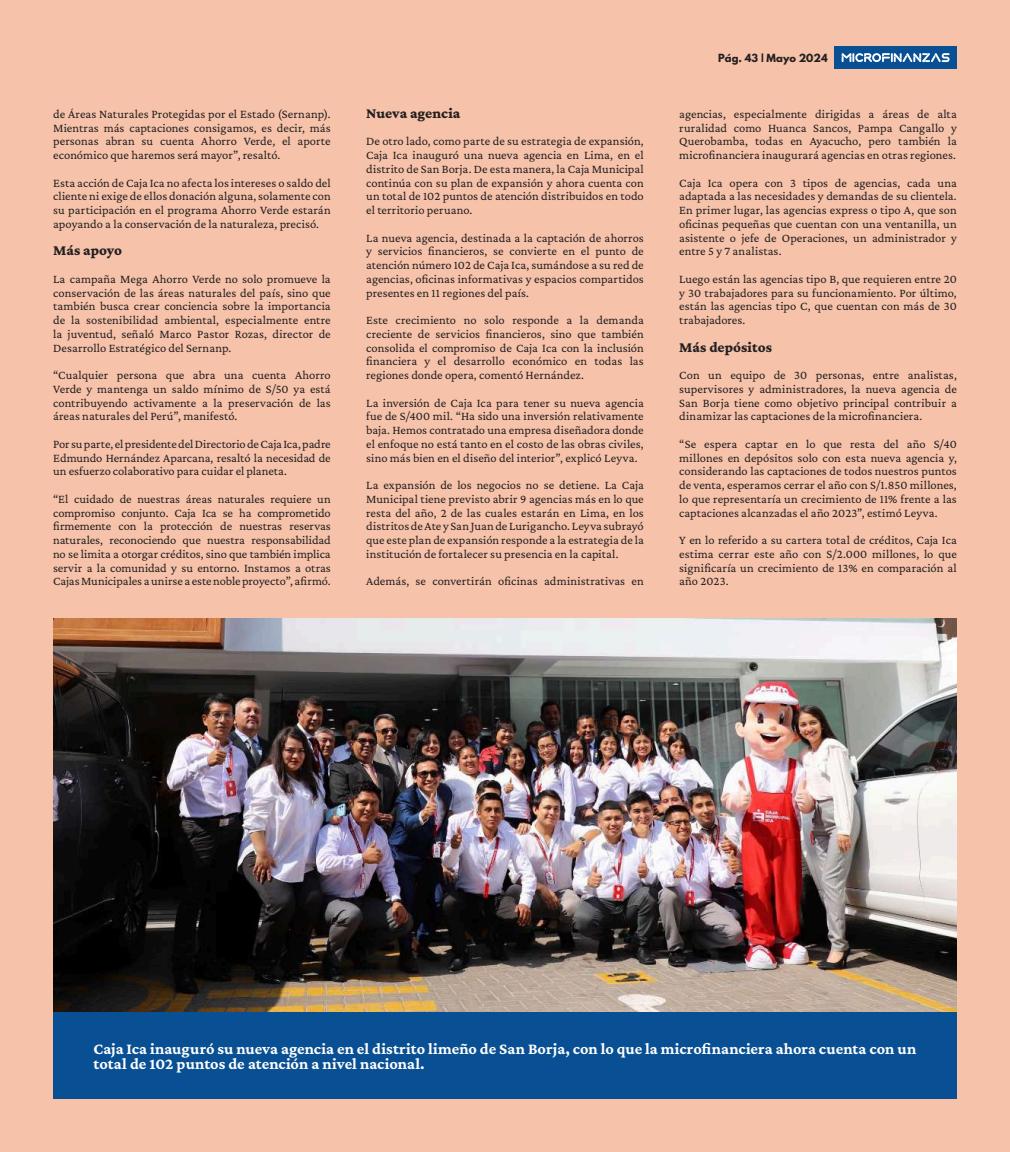
<style>
.page{position:relative;width:1010px;height:1152px;background:#f6c2a9}
.page>*{position:absolute;margin:0;border:0;box-sizing:border-box;transform-origin:0 0}
.t1{font:700 16.25px/15px "Crimson Pro";color:#fff}
.t2{font:800 15px "Crimson Pro";color:#231f20}
.t3{font:12.5px/13.8px "Crimson Pro";letter-spacing:.005em;color:#231f20;text-align:justify}
.t4{font:700 10px "League Spartan";letter-spacing:.015em;color:#231f20}
</style>
<div class="page">
<div style="left:834px;top:46px;width:123px;height:23px;background:#084f93"></div>
<svg style="left:842px;top:53px;width:107px;height:9px"></svg>
<img style="left:53px;top:618px;width:904px;height:394px">
<div style="left:53px;top:1012px;width:904px;height:86px;background:#084f93"></div>
<p class="t3" style="left:53px;top:107px;width:279px">de Áreas Naturales Protegidas por el Estado (Sernanp).<br>Mientras más captaciones consigamos, es decir, más personas abran su cuenta Ahorro Verde, el aporte económico que haremos será mayor”, resaltó.</p>
<p class="t3" style="left:53px;top:175px;width:279px">Esta acción de Caja Ica no afecta los intereses o saldo del cliente ni exige de ellos donación alguna, solamente con su participación en el programa Ahorro Verde estarán apoyando a la conservación de la naturaleza, precisó.</p>
<p class="t2" style="left:53px;top:241px;width:71px">Más apoyo</p>
<p class="t3" style="left:53px;top:272px;width:279px">La campaña Mega Ahorro Verde no solo promueve la conservación de las áreas naturales del país, sino que también busca crear conciencia sobre la importancia de la sostenibilidad ambiental, especialmente entre la juventud, señaló Marco Pastor Rozas, director de Desarrollo Estratégico del Sernanp.</p>
<p class="t3" style="left:53px;top:368px;width:279px">“Cualquier persona que abra una cuenta Ahorro Verde y mantenga un saldo mínimo de S/50 ya está contribuyendo activamente a la preservación de las áreas naturales del Perú”, manifestó.</p>
<p class="t3" style="left:53px;top:437px;width:279px">Por su parte, el presidente del Directorio de Caja Ica, padre Edmundo Hernández Aparcana, resaltó la necesidad de un esfuerzo colaborativo para cuidar el planeta.</p>
<p class="t3" style="left:53px;top:492px;width:279px">“El cuidado de nuestras áreas naturales requiere un compromiso conjunto. Caja Ica se ha comprometido firmemente con la protección de nuestras reservas naturales, reconociendo que nuestra responsabilidad no se limita a otorgar créditos, sino que también implica servir a la comunidad y su entorno. Instamos a otras Cajas Municipales a unirse a este noble proyecto”, afirmó.</p>
<p class="t2" style="left:366px;top:103px;width:96px">Nueva agencia</p>
<p class="t3" style="left:366px;top:134px;width:279px">De otro lado, como parte de su estrategia de expansión, Caja Ica inauguró una nueva agencia en Lima, en el distrito de San Borja. De esta manera, la Caja Municipal continúa con su plan de expansión y ahora cuenta con un total de 102 puntos de atención distribuidos en todo el territorio peruano.</p>
<p class="t3" style="left:366px;top:230px;width:279px">La nueva agencia, destinada a la captación de ahorros y servicios financieros, se convierte en el punto de atención número 102 de Caja Ica, sumándose a su red de agencias, oficinas informativas y espacios compartidos presentes en 11 regiones del país.</p>
<p class="t3" style="left:366px;top:313px;width:279px">Este crecimiento no solo responde a la demanda creciente de servicios financieros, sino que también consolida el compromiso de Caja Ica con la inclusión financiera y el desarrollo económico en todas las regiones donde opera, comentó Hernández.</p>
<p class="t3" style="left:366px;top:395px;width:279px">La inversión de Caja Ica para tener su nueva agencia fue de S/400 mil. “Ha sido una inversión relativamente baja. Hemos contratado una empresa diseñadora donde el enfoque no está tanto en el costo de las obras civiles, sino más bien en el diseño del interior”, explicó Leyva.</p>
<p class="t3" style="left:366px;top:478px;width:279px">La expansión de los negocios no se detiene. La Caja Municipal tiene previsto abrir 9 agencias más en lo que resta del año, 2 de las cuales estarán en Lima, en los distritos de Ate y San Juan de Lurigancho. Leyva subrayó que este plan de expansión responde a la estrategia de la institución de fortalecer su presencia en la capital.</p>
<p class="t3" style="left:366px;top:574px;width:279px">Además, se convertirán oficinas administrativas en</p>
<p class="t4" style="left:718px;top:50px;width:111px">Pág. 43 | Mayo 2024</p>
<p class="t3" style="left:679px;top:107px;width:279px">agencias, especialmente dirigidas a áreas de alta ruralidad como Huanca Sancos, Pampa Cangallo y Querobamba, todas en Ayacucho, pero también la microfinanciera inaugurará agencias en otras regiones.</p>
<p class="t3" style="left:679px;top:175px;width:279px">Caja Ica opera con 3 tipos de agencias, cada una adaptada a las necesidades y demandas de su clientela.<br>En primer lugar, las agencias express o tipo A, que son oficinas pequeñas que cuentan con una ventanilla, un asistente o jefe de Operaciones, un administrador y entre 5 y 7 analistas.</p>
<p class="t3" style="left:679px;top:272px;width:279px">Luego están las agencias tipo B, que requieren entre 20 y 30 trabajadores para su funcionamiento. Por último, están las agencias tipo C, que cuentan con más de 30 trabajadores.</p>
<p class="t2" style="left:679px;top:337px;width:94px">Más depósitos</p>
<p class="t3" style="left:679px;top:368px;width:279px">Con un equipo de 30 personas, entre analistas, supervisores y administradores, la nueva agencia de San Borja tiene como objetivo principal contribuir a dinamizar las captaciones de la microfinanciera.</p>
<p class="t3" style="left:679px;top:437px;width:279px">“Se espera captar en lo que resta del año S/40 millones en depósitos solo con esta nueva agencia y, considerando las captaciones de todos nuestros puntos de venta, esperamos cerrar el año con S/1.850 millones, lo que representaría un crecimiento de 11% frente a las captaciones alcanzadas el año 2023”, estimó Leyva.</p>
<p class="t3" style="left:679px;top:533px;width:279px">Y en lo referido a su cartera total de créditos, Caja Ica estima cerrar este año con S/2.000 millones, lo que significaría un crecimiento de 13% en comparación al año 2023.</p>
<h1 class="t1" style="left:94px;top:1040px;width:824px">Caja Ica inauguró su nueva agencia en el distrito limeño de San Borja, con lo que la microfinanciera ahora cuenta con un total de 102 puntos de atención a nivel nacional.</h1>
</div>
